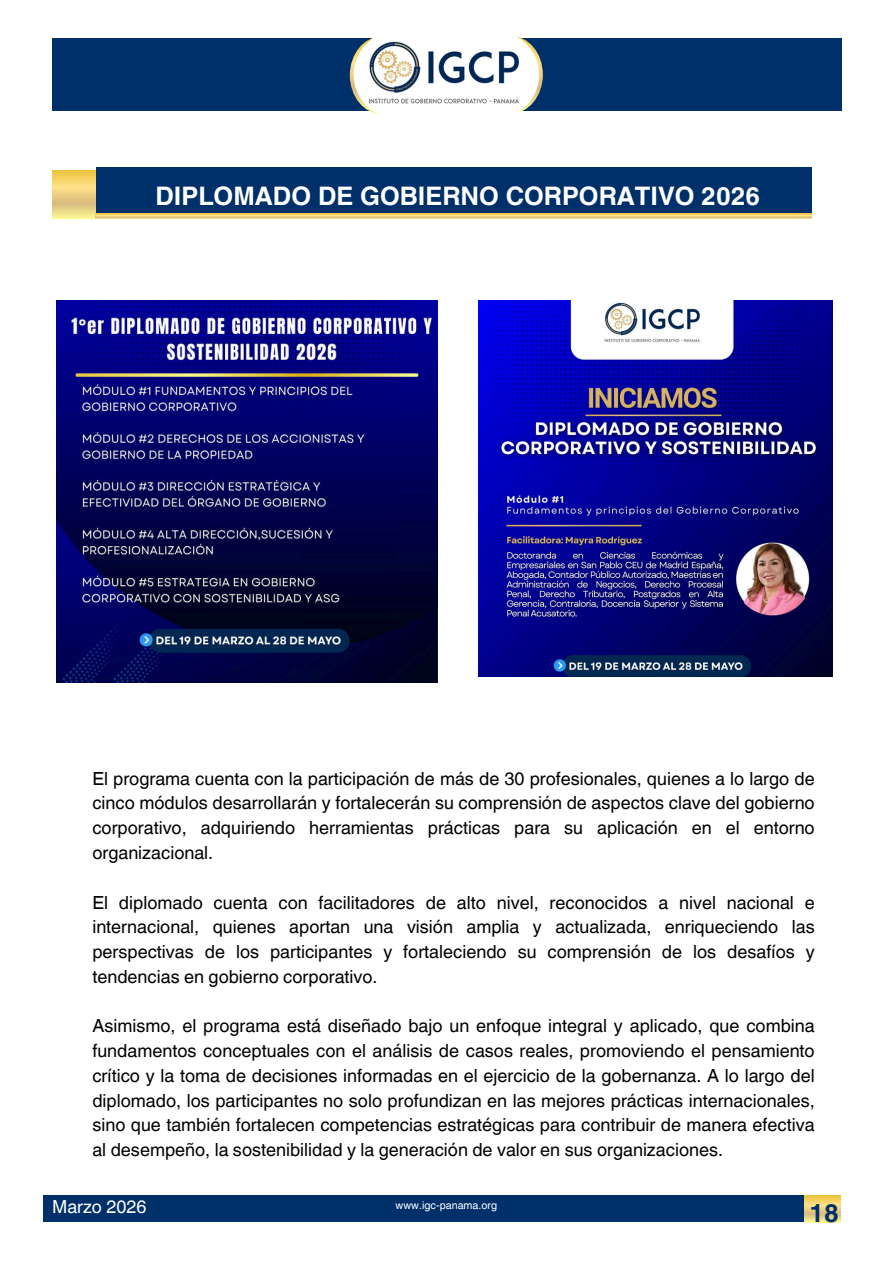
<style>
.page{position:relative;width:894px;height:1264px;background:#fff}
.page>*{position:absolute;margin:0;border:0;box-sizing:border-box;transform-origin:0 0}
.t1{font:700 25.5px "Helvetica World";color:#fff}
.t2{font:18px/24.8px "Helvetica World";color:#000;text-align:justify}
.t3{font:18px "Helvetica World";color:#fff}
.t4{font:10.8px "Helvetica World";color:#fff}
</style>
<div class="page">
<div style="left:52px;top:38px;width:789px;height:73px;background:#003069"></div>
<svg style="left:350px;top:37px;width:27px;height:77px"></svg>
<svg style="left:517px;top:36px;width:25px;height:77px"></svg>
<img style="left:353px;top:31px;width:186px;height:87px;border-radius:44px">
<div style="left:43px;top:1195px;width:789px;height:27px;background:#003069"></div>
<svg style="left:804px;top:1195px;width:36px;height:27px"></svg>
<img style="left:478px;top:300px;width:354px;height:376px">
<svg style="left:52px;top:170px;width:44px;height:49px;background:#eed379"></svg>
<div style="left:96px;top:168px;width:714px;height:47px;background:#003069"></div>
<svg style="left:96px;top:213px;width:714px;height:6px;background:#edd073"></svg>
<img style="left:56px;top:300px;width:382px;height:382px">
<h1 class="t1" style="left:155px;top:175px;width:606px">DIPLOMADO DE GOBIERNO CORPORATIVO 2026</h1>
<p class="t2" style="left:92px;top:766px;width:723px">El programa cuenta con la participación de más de 30 profesionales, quienes a lo largo de cinco módulos desarrollarán y fortalecerán su comprensión de aspectos clave del gobierno corporativo, adquiriendo herramientas prácticas para su aplicación en el entorno organizacional.</p>
<p class="t2" style="left:92px;top:889px;width:723px">El diplomado cuenta con facilitadores de alto nivel, reconocidos a nivel nacional e internacional, quienes aportan una visión amplia y actualizada, enriqueciendo las perspectivas de los participantes y fortaleciendo su comprensión de los desafíos y tendencias en gobierno corporativo.</p>
<p class="t2" style="left:92px;top:1013px;width:723px">Asimismo, el programa está diseñado bajo un enfoque integral y aplicado, que combina fundamentos conceptuales con el análisis de casos reales, promoviendo el pensamiento crítico y la toma de decisiones informadas en el ejercicio de la gobernanza. A lo largo del diplomado, los participantes no solo profundizan en las mejores prácticas internacionales, sino que también fortalecen competencias estratégicas para contribuir de manera efectiva al desempeño, la sostenibilidad y la generación de valor en sus organizaciones.</p>
<p class="t3" style="left:52px;top:1195px;width:96px">Marzo 2026</p>
<p class="t4" style="left:395px;top:1198px;width:103px">www.igc-panama.org</p>
<p class="t3" style="left:70px;top:1200px;width:101px">Boletín 2030</p>
<p class="t3" style="left:363px;top:1200px;width:169px">www.unsitiogenial.es</p>
</div>
